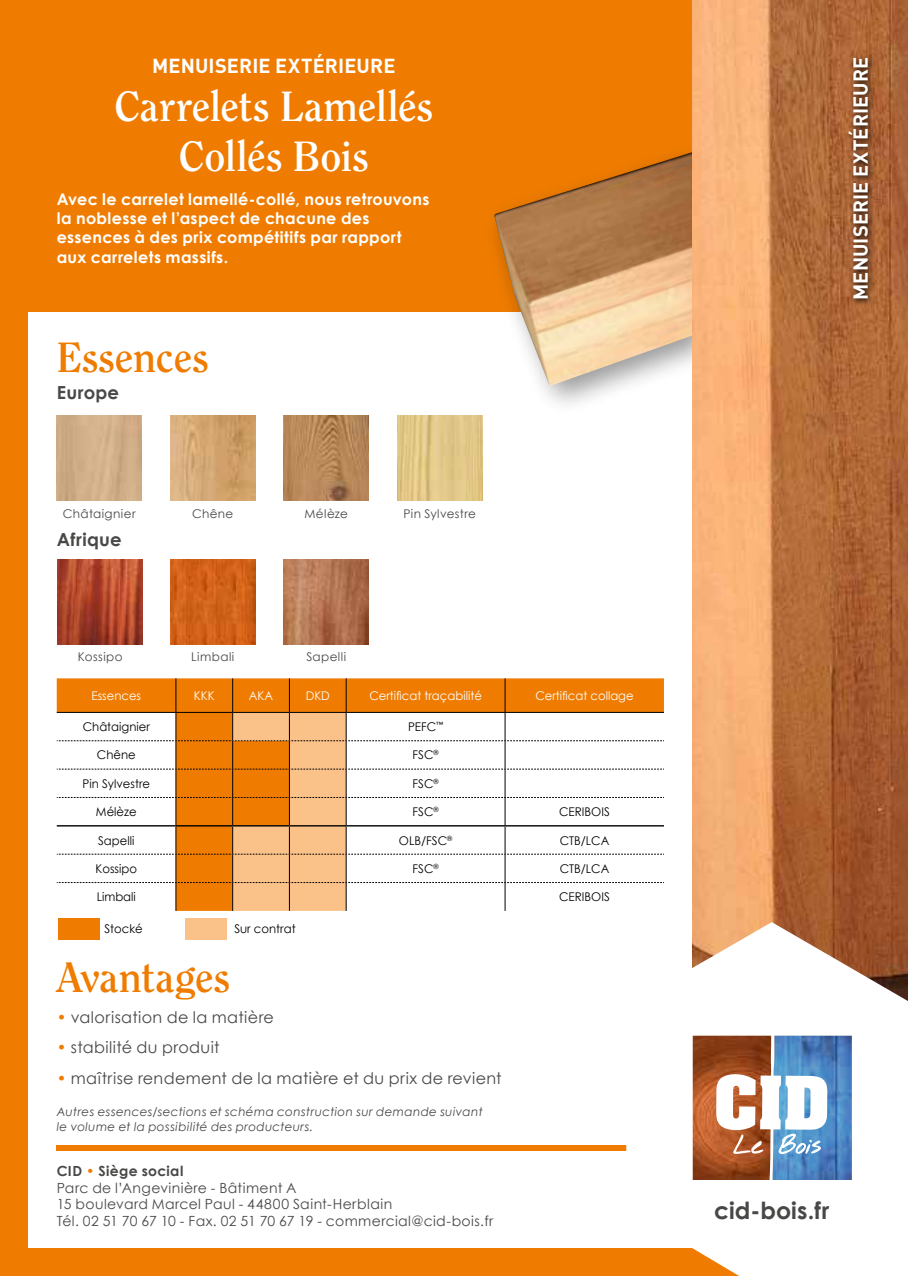
<style>
.page{position:relative;width:908px;height:1276px;background:#fff}
.page>*{position:absolute;margin:0;border:0;box-sizing:border-box;transform-origin:0 0}
.t1{font:700 42px/50.4px "Clearface Std";letter-spacing:-.005em;color:#fff;text-align:center}
.t2{font:700 42px "Clearface Std";letter-spacing:-.005em;color:#ef7c00}
.t3{font:700 23.6px "Century Gothic";letter-spacing:.005em;color:#484847}
.t4{font:700 20px "DIN";letter-spacing:.01em;color:#fff}
.t5{font:700 18px "Century Gothic";letter-spacing:.02em;color:#484847}
.t6{font:700 16px/19.2px "Century Gothic";letter-spacing:.02em;color:#fff}
.t7{font:16px "Century Gothic";letter-spacing:.02em;color:#484847}
.t8{font:14px/16.8px "Century Gothic";letter-spacing:.025em;color:#484847}
.t9{font:12px "Century Gothic";color:#000}
.t10{font:italic 12px/14.4px "Century Gothic";letter-spacing:.03em;color:#484847}
.t11{font:12px "Century Gothic";letter-spacing:.035em;color:#484847}
.t12{font:12px "Century Gothic";color:#fff}
.s1{color:#ef7c00}
.s2{font-weight:700}
.s3{font-weight:700;color:#ef7c00}
</style>
<div class="page">
<div style="left:0;top:0;width:907px;height:1276px;background:#ef7c00"></div>
<div style="left:28px;top:312px;width:851px;height:935px;background:#fff"></div>
<img style="left:283px;top:559px;width:86px;height:85px">
<img style="left:397px;top:416px;width:85px;height:85px">
<img style="left:170px;top:559px;width:85px;height:85px">
<img style="left:170px;top:416px;width:85px;height:85px">
<img style="left:58px;top:559px;width:85px;height:85px">
<img style="left:283px;top:416px;width:86px;height:85px">
<div style="left:57px;top:1145px;width:606px;height:5px;background:#ef7c00"></div>
<div style="left:57px;top:678px;width:606px;height:34px;background:#ef7c00"></div>
<hr style="left:175px;top:678px;width:1px;height:34px;background:#000">
<hr style="left:232px;top:678px;width:1px;height:34px;background:#000">
<hr style="left:289px;top:678px;width:1px;height:34px;background:#000">
<hr style="left:345px;top:678px;width:1px;height:34px;background:#000">
<hr style="left:504px;top:678px;width:1px;height:34px;background:#000">
<svg style="left:57px;top:712px;width:606px;height:199px"></svg>
<hr style="left:57px;top:825px;width:119px;height:1px;background:#000">
<hr style="left:176px;top:825px;width:56px;height:1px;background:#000">
<hr style="left:232px;top:825px;width:57px;height:1px;background:#000">
<hr style="left:289px;top:825px;width:57px;height:1px;background:#000">
<hr style="left:346px;top:825px;width:159px;height:1px;background:#000">
<hr style="left:505px;top:825px;width:158px;height:1px;background:#000">
<div style="left:58px;top:918px;width:41px;height:22px;background:#ef7c00"></div>
<div style="left:185px;top:918px;width:41px;height:22px;background:#fac189"></div>
<div style="left:483px;top:141px;width:241px;height:275px;background:#000;opacity:.4"></div>
<img style="left:494px;top:152px;width:198px;height:234px">
<img style="left:692px;top:0;width:215px;height:922px">
<svg style="left:626px;top:922px;width:281px;height:354px"></svg>
<svg style="left:843px;top:54px;width:31px;height:251px;background:#89512c"></svg>
<div style="left:689px;top:1032px;width:166px;height:151px;background:#fff"></div>
<img style="left:692px;top:1035px;width:80px;height:145px">
<svg style="left:772px;top:1035px;width:79px;height:145px;background:#4f85c0"></svg>
<svg style="left:715px;top:1074px;width:112px;height:79px"></svg>
<h3 class="t4" style="left:152px;top:53px;width:245px">MENUISERIE EXTÉRIEURE</h3>
<h1 class="t1" style="left:114px;top:81px;width:320px">Carrelets Lamellés<br>Collés Bois</h1>
<p class="t6" style="left:57px;top:189px;width:374px">Avec le carrelet lamellé-collé, nous retrouvons la noblesse et l’aspect de chacune des essences à des prix compétitifs par rapport aux carrelets massifs.</p>
<h1 class="t2" style="left:57px;top:332px;width:154px">Essences</h1>
<p class="t5" style="left:57px;top:381px;width:64px">Europe</p>
<p class="t11" style="left:63px;top:506px;width:74px">Châtaignier</p>
<p class="t5" style="left:57px;top:528px;width:66px">Afrique</p>
<p class="t11" style="left:78px;top:649px;width:46px">Kossipo</p>
<p class="t11" style="left:192px;top:506px;width:43px">Chêne</p>
<p class="t11" style="left:191px;top:649px;width:45px">Limbali</p>
<p class="t11" style="left:304px;top:506px;width:45px">Mélèze</p>
<p class="t11" style="left:306px;top:649px;width:41px">Sapelli</p>
<p class="t11" style="left:403px;top:506px;width:74px">Pin Sylvestre</p>
<p class="t12" style="left:91px;top:688px;width:51px">Essences</p>
<p class="t12" style="left:194px;top:688px;width:22px">KKK</p>
<p class="t12" style="left:249px;top:688px;width:26px">AKA</p>
<p class="t12" style="left:305px;top:688px;width:26px">DKD</p>
<p class="t12" style="left:369px;top:688px;width:114px">Certificat traçabilité</p>
<p class="t12" style="left:535px;top:688px;width:100px">Certificat collage</p>
<p class="t9" style="left:83px;top:719px;width:69px">Châtaignier</p>
<p class="t9" style="left:408px;top:719px;width:37px">PEFC<sup>™</sup></p>
<p class="t9" style="left:97px;top:748px;width:40px">Chêne</p>
<p class="t9" style="left:412px;top:748px;width:27px">FSC<sup>®</sup></p>
<p class="t9" style="left:83px;top:776px;width:69px">Pin Sylvestre</p>
<p class="t9" style="left:412px;top:776px;width:27px">FSC<sup>®</sup></p>
<p class="t9" style="left:96px;top:804px;width:42px">Mélèze</p>
<p class="t9" style="left:412px;top:804px;width:27px">FSC<sup>®</sup></p>
<p class="t9" style="left:559px;top:804px;width:52px">CERIBOIS</p>
<p class="t9" style="left:98px;top:833px;width:38px">Sapelli</p>
<p class="t9" style="left:399px;top:833px;width:55px">OLB/FSC<sup>®</sup></p>
<p class="t9" style="left:559px;top:833px;width:51px">CTB/LCA</p>
<p class="t9" style="left:96px;top:861px;width:43px">Kossipo</p>
<p class="t9" style="left:412px;top:861px;width:27px">FSC<sup>®</sup></p>
<p class="t9" style="left:559px;top:861px;width:51px">CTB/LCA</p>
<p class="t9" style="left:97px;top:889px;width:41px">Limbali</p>
<p class="t9" style="left:559px;top:889px;width:52px">CERIBOIS</p>
<p class="t9" style="left:104px;top:921px;width:40px">Stocké</p>
<p class="t9" style="left:234px;top:921px;width:63px">Sur contrat</p>
<h1 class="t2" style="left:57px;top:952px;width:175px">Avantages</h1>
<p class="t7" style="left:57px;top:1007px;width:218px"><span class="s1">•</span> valorisation de la matière</p>
<p class="t7" style="left:57px;top:1037px;width:164px"><span class="s1">•</span> stabilité du produit</p>
<p class="t7" style="left:57px;top:1068px;width:446px"><span class="s1">•</span> maîtrise rendement de la matière et du prix de revient</p>
<p class="t10" style="left:57px;top:1104px;width:427px">Autres essences/sections et schéma construction sur demande suivant le volume et la possibilité des producteurs.</p>
<p class="t8" style="left:57px;top:1162px;width:438px"><span class="s2">CID</span> <span class="s3">•</span> <span class="s2">Siège social<br></span>Parc de l’Angevinière - Bâtiment A<br>15 boulevard Marcel Paul - 44800 Saint-Herblain<br>Tél. 02 51 70 67 10 - Fax. 02 51 70 67 19 - commercial@cid-bois.fr</p>
<h3 class="t4" style="left:847px;top:300px;width:245px;rotate:-90deg">MENUISERIE EXTÉRIEURE</h3>
<h2 class="t3" style="left:714px;top:1195px;width:117px">cid-bois.fr</h2>
</div>
